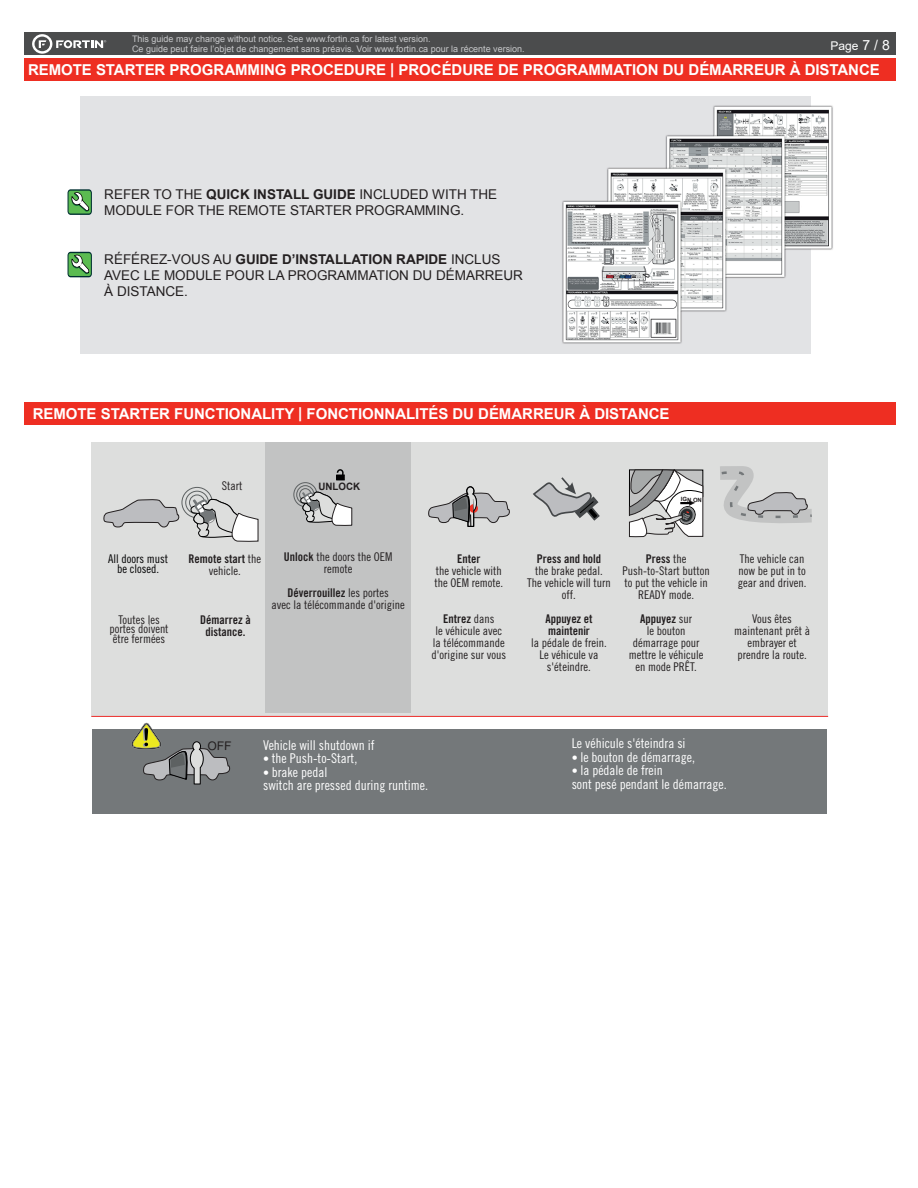
<style>
.page{position:relative;width:918px;height:1188px;background:#fff}
.page>*{position:absolute;margin:0;border:0;box-sizing:border-box;transform-origin:0 0}
.t1{font:700 15px "Arial";letter-spacing:-.005em;color:#fff}
.t2{font:13.5px/16.2px "Arial";color:#231f20}
.t3{font:13.5px/13.5px "Trade Gothic LT Std Cn 18";color:#fff}
.t4{font:12px/12px "Trade Gothic LT Std Cn 18";color:#231f20;text-align:center}
.t5{font:12px/12px "Trade Gothic LT Std Bd Cn 20";color:#231f20;text-align:center}
.t6{font:12px/9.6px "Trade Gothic LT Std Cn 18";color:#000001;text-align:center}
.t7{font:12px "Arial";color:#fff}
.t8{font:700 10.2px "Arial";color:#231f20;scale:.96 1}
.t9{font:9px/9.8px "Arial";color:#c7c8ca}
.t10{font:700 5.85px "Arial";color:#231f20}
.s1{font-size:13.95px}
.s2{font-weight:700}
.s3{font-family:"Trade Gothic LT Std Cn 18"}
.s4{font-family:"Trade Gothic LT Std Bd Cn 20"}
.s5{font-size:12px}
</style>
<div class="page">
<div style="left:24px;top:33px;width:872px;height:22px;background:#4b4c4d"></div>
<div style="left:24px;top:58px;width:872px;height:23px;background:#ee2e22"></div>
<svg style="left:32px;top:34px;width:74px;height:20px"></svg>
<div style="left:80px;top:97px;width:731px;height:257px;background:#e2e3e5"></div>
<img style="left:562px;top:105px;width:271px;height:239px">
<svg style="left:68px;top:189px;width:24px;height:26px"></svg>
<svg style="left:68px;top:252px;width:24px;height:25px"></svg>
<div style="left:24px;top:403px;width:872px;height:22px;background:#ee2e22"></div>
<div style="left:92px;top:730px;width:734px;height:84px;background:#74787a"></div>
<div style="left:91px;top:442px;width:737px;height:274px;background:#dddedd"></div>
<div style="left:189px;top:495px;width:16px;height:16px;border:1px solid #5d6162;border-radius:50%"></div>
<div style="left:182px;top:487px;width:31px;height:31px;border:1px solid #5d6162;border-radius:50%"></div>
<div style="left:185px;top:491px;width:24px;height:23px;border:1px solid #5d6162;border-radius:50%"></div>
<svg style="left:190px;top:499px;width:69px;height:43px"></svg>
<svg style="left:103px;top:499px;width:77px;height:29px"></svg>
<hr style="left:91px;top:716px;width:737px;height:1px;background:#ee2f2c">
<div style="left:266px;top:442px;width:145px;height:271px;background:#c2c3c3"></div>
<div style="left:299px;top:488px;width:12px;height:13px;border:1px solid #5d6162;border-radius:50%"></div>
<div style="left:294px;top:482px;width:23px;height:25px;border:1px solid #5d6162;border-radius:50%"></div>
<div style="left:296px;top:485px;width:18px;height:19px;border:1px solid #5d6162;border-radius:50%"></div>
<svg style="left:300px;top:492px;width:52px;height:34px"></svg>
<div style="left:336px;top:475px;width:9px;height:5px;border:1px solid #000001"></div>
<svg style="left:336px;top:469px;width:8px;height:11px"></svg>
<svg style="left:428px;top:486px;width:82px;height:41px"></svg>
<svg style="left:628px;top:469px;width:76px;height:69px"></svg>
<svg style="left:720px;top:466px;width:92px;height:57px"></svg>
<svg style="left:533px;top:477px;width:67px;height:44px"></svg>
<svg style="left:131px;top:723px;width:100px;height:62px"></svg>
<p class="t9" style="left:132px;top:34px;width:394px">This guide may change without notice. See www.fortin.ca for latest version.<br>Ce guide peut faire l’objet de changement sans préavis. Voir www.fortin.ca pour la récente version.</p>
<p class="t1" style="left:28px;top:59px;width:853px">REMOTE STARTER PROGRAMMING PROCEDURE | PROCÉDURE DE PROGRAMMATION DU DÉMARREUR À DISTANCE</p>
<p class="t7" style="left:831px;top:38px;width:61px">Page <span class="s1">7 / 8</span></p>
<p class="t2" style="left:104px;top:186px;width:395px">REFER TO THE <span class="s2">QUICK INSTALL GUIDE</span> INCLUDED WITH THE<br>MODULE FOR THE REMOTE STARTER PROGRAMMING.</p>
<p class="t2" style="left:104px;top:251px;width:420px">RÉFÉREZ-VOUS AU <span class="s2">GUIDE D’INSTALLATION RAPIDE</span> INCLUS<br>AVEC LE MODULE POUR LA PROGRAMMATION DU DÉMARREUR<br>À DISTANCE.</p>
<p class="t1" style="left:33px;top:403px;width:638px">REMOTE STARTER FUNCTIONALITY | FONCTIONNALITÉS DU DÉMARREUR À DISTANCE</p>
<p class="t4" style="left:222px;top:479px;width:22px">Start</p>
<p class="t8" style="left:318px;top:479px;width:45px">UNLOCK</p>
<p class="t10" style="left:681px;top:495px;width:22px;rotate:1deg">IGN ON</p>
<p class="t6" style="left:108px;top:554px;width:61px">All doors must be closed.</p>
<p class="t5" style="left:189px;top:553px;width:74px">Remote start <span class="s3">the</span></p>
<p class="t4" style="left:209px;top:565px;width:33px">vehicle.</p>
<p class="t4" style="left:284px;top:550px;width:110px"><span class="s4">Unlock</span> the doors the OEM remote</p>
<p class="t5" style="left:288px;top:586px;width:103px">Déverrouillez <span class="s3">les portes</span></p>
<p class="t4" style="left:272px;top:598px;width:135px">avec la télécommande d'origine</p>
<p class="t5" style="left:457px;top:553px;width:25px">Enter</p>
<p class="t4" style="left:434px;top:565px;width:70px;text-align:left">the vehicle with the OEM remote.</p>
<p class="t5" style="left:537px;top:553px;width:66px">Press and hold</p>
<p class="t4" style="left:527px;top:565px;width:85px">the brake pedal.<br>The vehicle will turn off.</p>
<p class="t5" style="left:646px;top:553px;width:42px">Press <span class="s3">the</span></p>
<p class="t4" style="left:623px;top:565px;width:89px">Push-to-Start button to put the vehicle in<br>READY mode.</p>
<p class="t4" style="left:738px;top:553px;width:70px;text-align:left">The vehicle can now be put in to gear and driven.</p>
<p class="t4" style="left:109px;top:615px;width:61px;line-height:9.6px">Toutes les portes doivent être fermées</p>
<p class="t5" style="left:443px;top:613px;width:53px">Entrez <span class="s3">dans</span></p>
<p class="t5" style="left:200px;top:613px;width:52px">Démarrez à distance.</p>
<p class="t4" style="left:431px;top:625px;width:76px">le véhicule avec la télécommande d'origine sur vous</p>
<p class="t5" style="left:545px;top:613px;width:49px;text-align:left">Appuyez et maintenir</p>
<p class="t4" style="left:531px;top:637px;width:77px">la pédale de frein.<br>Le véhicule va s'éteindre.</p>
<p class="t5" style="left:640px;top:613px;width:53px">Appuyez <span class="s3">sur</span></p>
<p class="t4" style="left:629px;top:625px;width:76px">le bouton démarrage pour mettre le véhicule en mode PRÊT.</p>
<p class="t4" style="left:734px;top:613px;width:77px">Vous êtes maintenant prêt à embrayer et prendre la route.</p>
<p class="t3" style="left:263px;top:738px;width:113px">Vehicle will shutdown if</p>
<p class="t3" style="left:263px;top:751px;width:96px"><span class="s5">•</span> the Push-to-Start,</p>
<p class="t3" style="left:263px;top:765px;width:166px"><span class="s5">•</span> brake pedal<br>switch are pressed during runtime.</p>
<p class="t3" style="left:572px;top:736px;width:115px">Le véhicule s'éteindra si</p>
<p class="t3" style="left:572px;top:750px;width:125px"><span class="s5">•</span> le bouton de démarrage,</p>
<p class="t3" style="left:572px;top:763px;width:157px"><span class="s5">•</span> la pédale de frein<br>sont pesé pendant le démarrage.</p>
</div>
